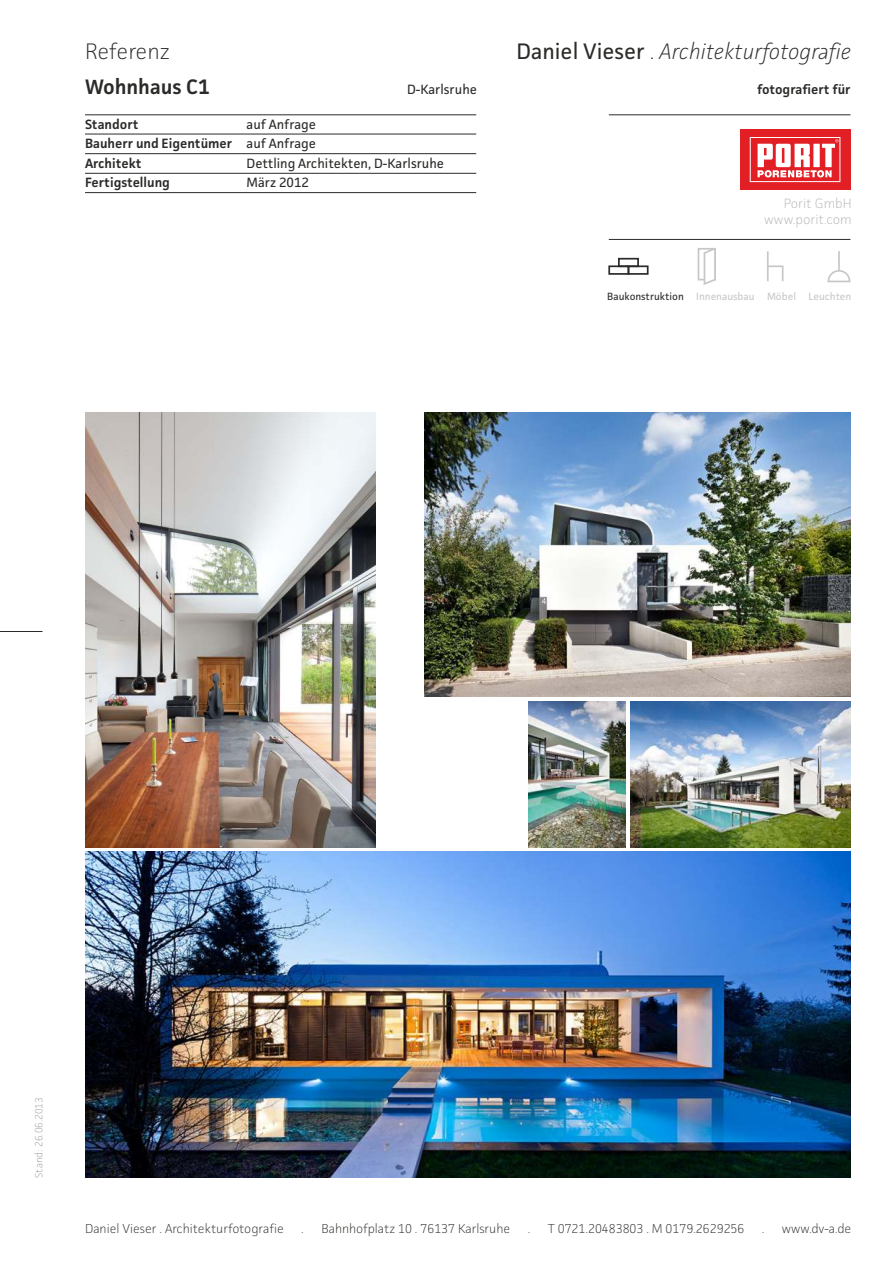
<style>
.page{position:relative;width:893px;height:1263px;background:#fff}
.page>*{position:absolute;margin:0;border:0;box-sizing:border-box;transform-origin:0 0}
.t1{font:italic 200 22.5px "Facit";color:#2b2b29}
.t2{font:200 22.5px "Facit";letter-spacing:-.015em;color:#2b2b29}
.t3{font:21px "Facit";color:#2b2b29}
.t4{font:13.5px/19.6px "Facit";color:#2b2b29;text-align:justify}
.t5{font:13.5px "Facit";color:#2b2b29}
.t6{font:200 13.5px/16.4px "Facit";color:#b3b5b5;text-align:right}
.t7{font:200 12.9px "Facit";color:#2b2b29}
.t8{font:10.5px "Facit";color:#c7c7c7}
.t9{font:200 10.5px "Facit";color:#9e9e9e}
.s1{font-weight:400;font-style:normal}
.s2{font-style:normal}
.s3{font-style:inherit}
.s4{color:#2b2b29}
</style>
<div class="page">
<hr style="left:609px;top:114px;width:241px;height:1px;background:#2b2b29">
<hr style="left:609px;top:239px;width:241px;height:1px;background:#2b2b29">
<hr style="left:0;top:631px;width:43px;height:1px;background:#2b2b29">
<div style="left:740px;top:129px;width:110px;height:61px;background:#e31f26"></div>
<svg style="left:750px;top:137px;width:90px;height:45px"></svg>
<svg style="left:758px;top:139px;width:80px;height:38px"></svg>
<hr style="left:85px;top:153px;width:391px;height:1px;background:#2b2b29">
<hr style="left:85px;top:192px;width:391px;height:1px;background:#2b2b29">
<hr style="left:85px;top:173px;width:391px;height:1px;background:#2b2b29">
<hr style="left:85px;top:134px;width:391px;height:1px;background:#2b2b29">
<hr style="left:85px;top:114px;width:391px;height:1px;background:#2b2b29">
<hr style="left:767px;top:251px;width:2px;height:30px;background:#c7c7c7">
<svg style="left:767px;top:265px;width:17px;height:17px"></svg>
<div style="left:608px;top:265px;width:21px;height:10px;border:2px solid #2b2b29"></div>
<div style="left:628px;top:265px;width:21px;height:10px;border:2px solid #2b2b29"></div>
<div style="left:618px;top:258px;width:21px;height:9px;border:2px solid #2b2b29"></div>
<svg style="left:827px;top:270px;width:24px;height:13px"></svg>
<hr style="left:838px;top:251px;width:2px;height:20px;background:#c7c7c7">
<div style="left:698px;top:248px;width:18px;height:32px;border:2px solid #c7c7c7"></div>
<svg style="left:703px;top:248px;width:13px;height:37px"></svg>
<img style="left:85px;top:412px;width:290px;height:435px">
<img style="left:424px;top:412px;width:426px;height:285px">
<img style="left:630px;top:701px;width:220px;height:146px">
<img style="left:85px;top:852px;width:765px;height:326px">
<img style="left:528px;top:701px;width:98px;height:146px">
<h1 class="t2" style="left:85px;top:42px;width:87px">Referenz</h1>
<h1 class="t1" style="left:516px;top:42px;width:336px"><span class="s1">Daniel Vieser</span> <span class="s2">.</span> Architekturfotografie</h1>
<h2 class="t3" style="left:85px;top:77px;width:126px">Wohnhaus C1</h2>
<p class="t5" style="left:407px;top:83px;width:71px">D-Karlsruhe</p>
<p class="t4" style="left:85px;top:115px;width:55px">Standort</p>
<p class="t4" style="left:85px;top:115px;width:232px;text-indent:162px"><span class="s3">auf Anfrage </span>Bauherr und Eigentümer <span class="s3">auf Anfrage </span>Architekt</p>
<p class="t5" style="left:247px;top:157px;width:199px">Dettling Architekten, D-Karlsruhe</p>
<p class="t4" style="left:85px;top:174px;width:86px">Fertigstellung</p>
<p class="t5" style="left:247px;top:177px;width:64px">März 2012</p>
<p class="t4" style="left:757px;top:80px;width:95px">fotografiert für</p>
<p class="t6" style="left:764px;top:196px;width:89px">Porit GmbH www.porit.com</p>
<p class="t8" style="left:607px;top:292px;width:246px"><span class="s4">Baukonstruktion</span> Innenausbau Möbel Leuchten</p>
<p class="t9" style="left:34px;top:1178px;width:82px;rotate:-90deg">Stand: 26.06.2013</p>
<p class="t7" style="left:85px;top:1223px;width:200px">Daniel Vieser . Architekturfotografie</p>
<p class="t7" style="left:301px;top:1223px;width:4px">.</p>
<p class="t7" style="left:321px;top:1223px;width:190px">Bahnhofplatz 10 . 76137 Karlsruhe</p>
<p class="t7" style="left:528px;top:1223px;width:4px">.</p>
<p class="t7" style="left:548px;top:1223px;width:198px">T 0721.20483803 . M 0179.2629256</p>
<p class="t7" style="left:762px;top:1223px;width:4px">.</p>
<p class="t7" style="left:782px;top:1223px;width:71px">www.dv-a.de</p>
</div>
